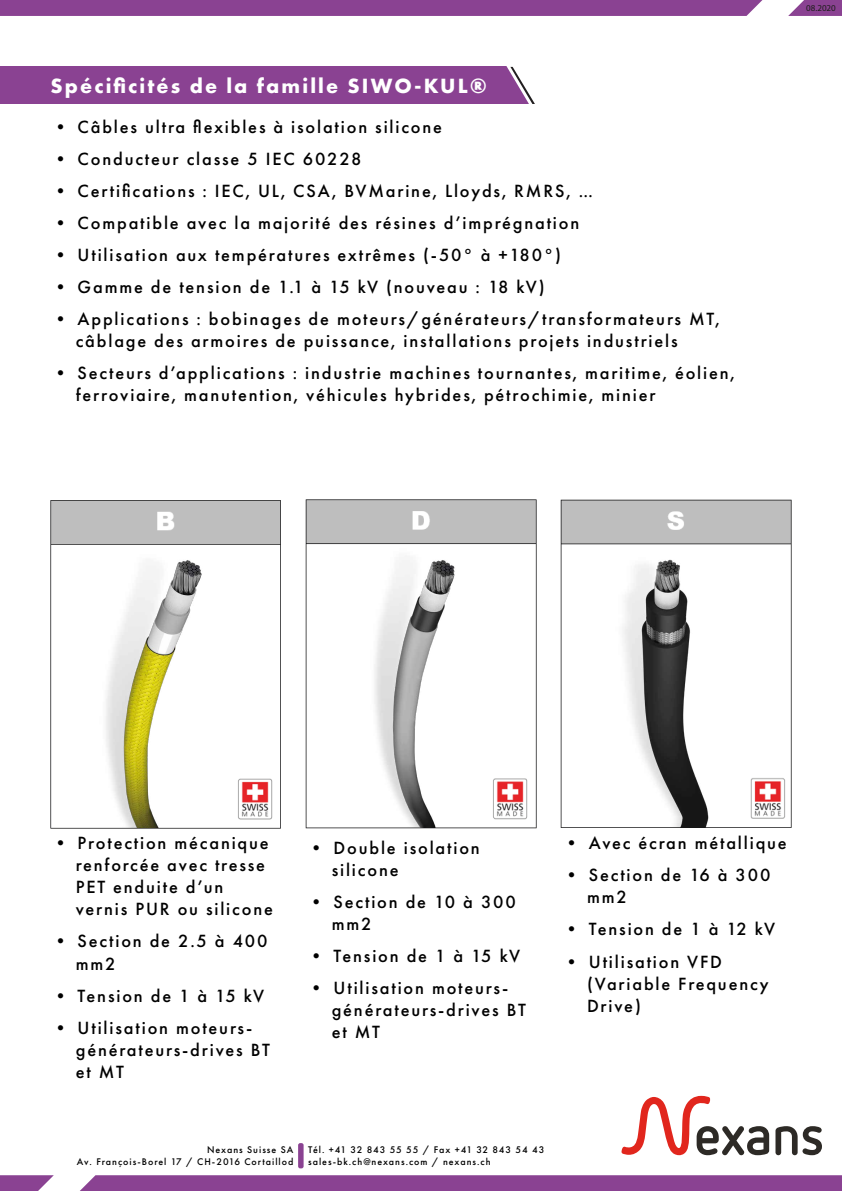
<style>
.page{position:relative;width:842px;height:1191px;background:#fff}
.page>*{position:absolute;margin:0;border:0;box-sizing:border-box;transform-origin:0 0}
.t1{font:700 21.4px "Futura PT";letter-spacing:.1em;color:#fff}
.t2{font:500 18.4px/22px "Futura PT";letter-spacing:.1em;color:#000}
.t3{font:500 10px/12px "Futura PT";letter-spacing:.1em;color:#000;text-align:right}
.t4{font:9px "Myriad Pro";color:#1d1d1b}
</style>
<div class="page">
<div style="left:0;top:0;width:762px;height:16px;background:#8a4292"></div>
<svg style="left:788px;top:0;width:54px;height:16px"></svg>
<svg style="left:80px;top:1175px;width:762px;height:16px;background:#8c4694"></svg>
<svg style="left:0;top:1175px;width:54px;height:16px"></svg>
<div style="left:0;top:67px;width:530px;height:37px;background:#8a4292"></div>
<svg style="left:504px;top:66px;width:31px;height:38px"></svg>
<div style="left:298px;top:1143px;width:6px;height:25px;background:#8a4292;border-radius:2px"></div>
<svg style="left:775px;top:1126px;width:47px;height:29px"></svg>
<svg style="left:621px;top:1095px;width:148px;height:60px"></svg>
<img style="left:50px;top:500px;width:231px;height:329px">
<img style="left:305px;top:499px;width:232px;height:330px">
<img style="left:560px;top:499px;width:232px;height:329px">
<div style="left:90px;top:575px;width:134px;height:218px;background:#fff"></div>
<div style="left:355px;top:570px;width:134px;height:217px;background:#fff"></div>
<img style="left:361px;top:548px;width:120px;height:279px">
<img style="left:96px;top:548px;width:139px;height:279px">
<img style="left:606px;top:548px;width:140px;height:279px">
<p class="t1" style="left:50px;top:72px;width:438px">Spécificités de la famille SIWO-KUL®</p>
<p class="t2" style="left:51px;top:116px;width:392px">• Câbles ultra flexibles à isolation silicone</p>
<p class="t2" style="left:51px;top:148px;width:312px">• Conducteur classe 5 IEC 60228</p>
<p class="t2" style="left:51px;top:180px;width:543px">• Certifications : IEC, UL, CSA, BVMarine, Lloyds, RMRS, …</p>
<p class="t2" style="left:51px;top:212px;width:529px">• Compatible avec la majorité des résines d’imprégnation</p>
<p class="t2" style="left:51px;top:244px;width:511px">• Utilisation aux températures extrêmes (-50° à +180°)</p>
<p class="t2" style="left:51px;top:276px;width:495px">• Gamme de tension de 1.1 à 15 kV (nouveau : 18 kV)</p>
<p class="t2" style="left:76px;top:308px;width:646px;text-indent:-24px">• Applications : bobinages de moteurs/générateurs/transformateurs MT, câblage des armoires de puissance, installations projets industriels</p>
<p class="t2" style="left:76px;top:362px;width:661px;text-indent:-24px">• Secteurs d’applications : industrie machines tournantes, maritime, éolien, ferroviaire, manutention, véhicules hybrides, pétrochimie, minier</p>
<p class="t4" style="left:806px;top:2px;width:31px">08.2020</p>
<p class="t2" style="left:76px;top:832px;width:199px;text-indent:-24px">• Protection mécanique renforcée avec tresse<br>PET enduite d’un vernis PUR ou silicone</p>
<p class="t2" style="left:76px;top:930px;width:193px;text-indent:-24px">• Section de 2.5 à 400 mm2</p>
<p class="t2" style="left:51px;top:984px;width:214px">• Tension de 1 à 15 kV</p>
<p class="t2" style="left:76px;top:1016px;width:196px;text-indent:-24px">• Utilisation moteurs&shy;générateurs-drives BT et MT</p>
<p class="t2" style="left:332px;top:837px;width:150px;text-indent:-24px">• Double isolation silicone</p>
<p class="t2" style="left:332px;top:891px;width:186px;text-indent:-24px">• Section de 10 à 300 mm2</p>
<p class="t2" style="left:307px;top:945px;width:214px">• Tension de 1 à 15 kV</p>
<p class="t2" style="left:332px;top:977px;width:196px;text-indent:-24px">• Utilisation moteurs&shy;générateurs-drives BT et MT</p>
<p class="t2" style="left:562px;top:832px;width:226px">• Avec écran métallique</p>
<p class="t2" style="left:587px;top:864px;width:185px;text-indent:-24px">• Section de 16 à 300 mm2</p>
<p class="t2" style="left:562px;top:918px;width:214px">• Tension de 1 à 12 kV</p>
<p class="t2" style="left:587px;top:950px;width:183px;text-indent:-24px">• Utilisation VFD (Variable Frequency<br>Drive)</p>
<p class="t3" style="left:77px;top:1143px;width:218px">Nexans Suisse SA<br>Av. François-Borel 17 / CH-2016 Cortaillod</p>
<p class="t3" style="left:308px;top:1143px;width:238px;text-align:left">Tél. +41 32 843 55 55 / Fax +41 32 843 54 43 sales-bk.ch@nexans.com / nexans.ch</p>
</div>
